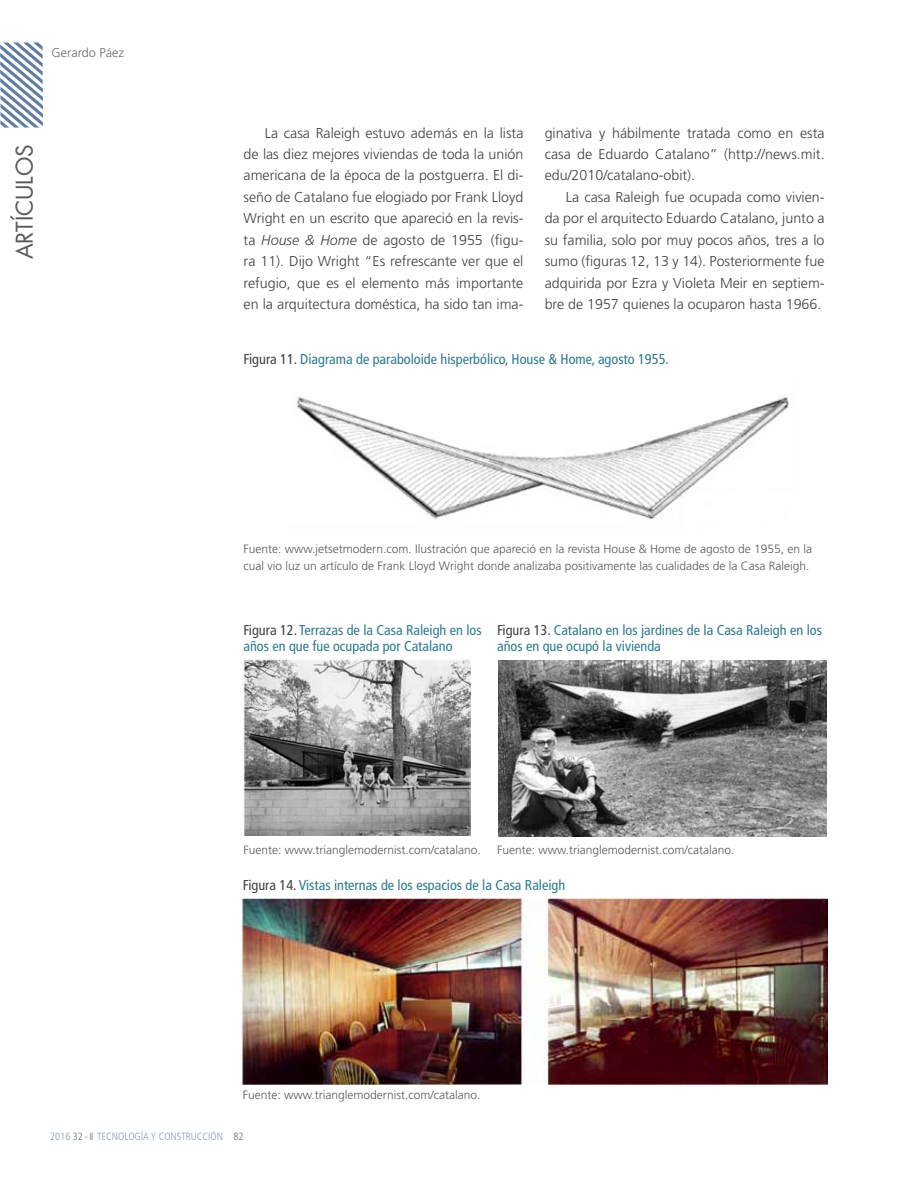
<style>
.page{position:relative;width:918px;height:1188px;background:#fff}
.page>*{position:absolute;margin:0;border:0;box-sizing:border-box;transform-origin:0 0}
.t1{font:22.5px "Futura";color:#58595b}
.t2{font:300 14.25px/21.5px "Frutiger";color:#414042;text-align:justify}
.t3{font:condensed 14.25px/15.8px "Frutiger";color:#2d798f}
.t4{font:300 12.75px "Frutiger";color:#6d6e71}
.t5{font:300 12px/16.5px "Frutiger";color:#58595b}
.t6{font:300 condensed 10.5px "Frutiger";color:#889ab5}
.s1{font-style:italic}
.s2{color:#414042}
.s3{color:#6d6e71}
</style>
<div class="page">
<svg style="left:0;top:43px;width:43px;height:85px"></svg>
<img style="left:242px;top:898px;width:586px;height:187px">
<img style="left:296px;top:395px;width:493px;height:125px">
<img style="left:243px;top:659px;width:228px;height:177px">
<img style="left:499px;top:660px;width:327px;height:176px">
<p class="t4" style="left:52px;top:45px;width:74px">Gerardo Páez</p>
<h1 class="t1" style="left:10px;top:259px;width:117px;rotate:-90deg">artículos</h1>
<p class="t2" style="left:244px;top:122px;width:281px;text-indent:21px">La casa Raleigh estuvo además en la lista de las diez mejores viviendas de toda la unión americana de la época de la postguerra. El di&shy;seño de Catalano fue elogiado por Frank Lloyd Wright en un escrito que apareció en la revis&shy;ta <span class="s1">House &amp; Home</span> de agosto de 1955 (figu&shy;ra 11). Dijo Wright “Es refrescante ver que el refugio, que es el elemento más importante en la arquitectura doméstica, ha sido tan ima-</p>
<p class="t2" style="left:545px;top:122px;width:281px">ginativa y hábilmente tratada como en esta casa de Eduardo Catalano” (http://news.mit. edu/2010/catalano-obit).</p>
<p class="t2" style="left:545px;top:186px;width:281px;text-indent:21px">La casa Raleigh fue ocupada como vivien&shy;da por el arquitecto Eduardo Catalano, junto a su familia, solo por muy pocos años, tres a lo sumo (figuras 12, 13 y 14). Posteriormente fue adquirida por Ezra y Violeta Meir en septiem&shy;bre de 1957 quienes la ocuparon hasta 1966.</p>
<p class="t3" style="left:244px;top:351px;width:427px"><span class="s2">Figura 11.</span> Diagrama de paraboloide hisperbólico, House &amp; Home, agosto 1955.</p>
<p class="t5" style="left:244px;top:541px;width:570px">Fuente: www.jetsetmodern.com. Ilustración que apareció en la revista House &amp; Home de agosto de 1955, en la cual vio luz un artículo de Frank Lloyd Wright donde analizaba positivamente las cualidades de la Casa Raleigh.</p>
<p class="t3" style="left:243px;top:622px;width:240px"><span class="s2">Figura 12.</span> Terrazas de la Casa Raleigh en los años en que fue ocupada por Catalano</p>
<p class="t3" style="left:497px;top:622px;width:326px"><span class="s2">Figura 13.</span> Catalano en los jardines de la Casa Raleigh en los años en que ocupó la vivienda</p>
<p class="t5" style="left:243px;top:842px;width:239px">Fuente: www.trianglemodernist.com/catalano.</p>
<p class="t5" style="left:497px;top:842px;width:239px">Fuente: www.trianglemodernist.com/catalano.</p>
<p class="t3" style="left:243px;top:877px;width:324px"><span class="s2">Figura 14.</span> Vistas internas de los espacios de la Casa Raleigh</p>
<p class="t5" style="left:243px;top:1087px;width:239px">Fuente: www.trianglemodernist.com/catalano.</p>
<p class="t6" style="left:50px;top:1130px;width:195px">2016 <span class="s3">32 - II</span> TECNOLOGÍA Y CONSTRUCCIÓN <span class="s3">82</span></p>
</div>
